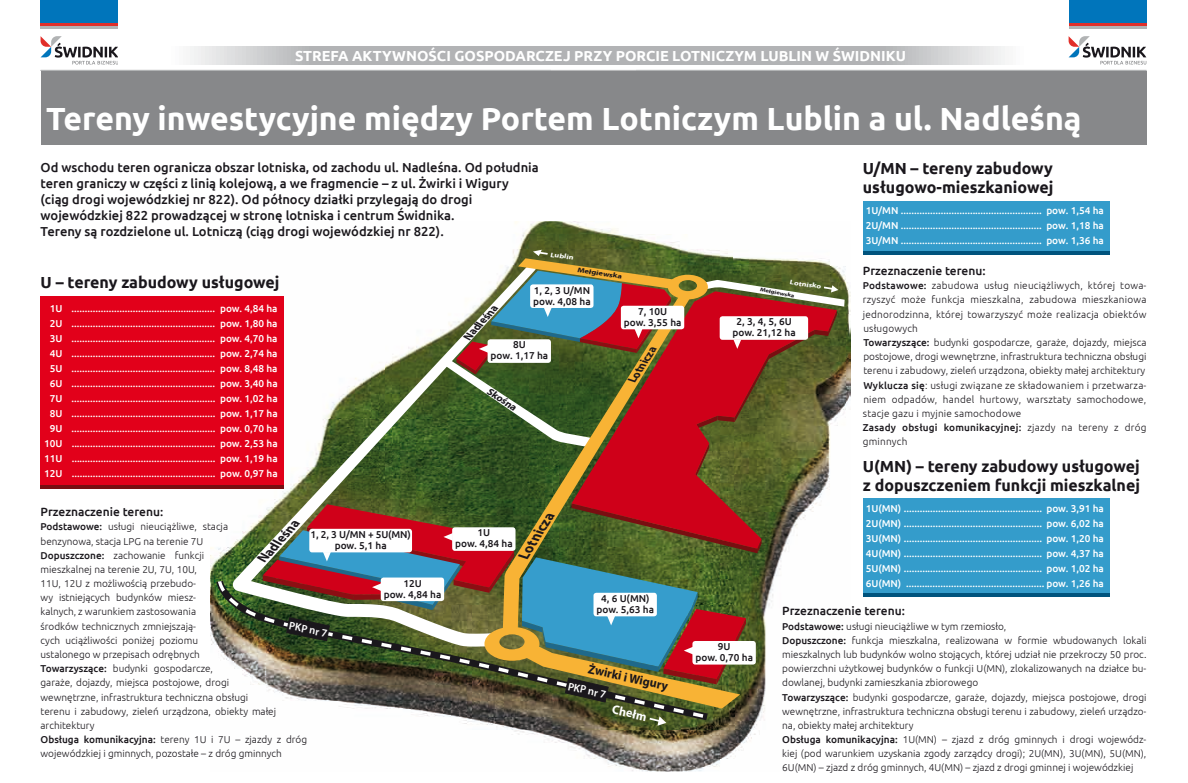
<style>
.page{position:relative;width:1188px;height:783px;background:#fff}
.page>*{position:absolute;margin:0;border:0;box-sizing:border-box;transform-origin:0 0}
.t1{font:700 32px "Ubuntu";color:#fff}
.t2{font:700 16px/19px "Ubuntu";color:#1a171c}
.t3{font:italic 700 14.6px "Myriad Pro";color:#1a171c;scale:.96 1}
.t4{font:700 14.5px "Ubuntu";color:#fff}
.t5{font:italic 700 13.7px "Myriad Pro";color:#1a171c;scale:.94 1}
.t6{font:500 13px/16px "Ubuntu";color:#1a171c}
.t7{font:700 12.7px "Myriad Pro";color:#1a171c;scale:.96 1}
.t8{font:700 12.7px "Myriad Pro";color:#fff;scale:.96 1}
.t9{font:500 12px "Ubuntu";color:#1a171c}
.t10{font:italic 700 11.6px "Myriad Pro";color:#1a171c;scale:.96 1}
.t11{font:italic 700 11.2px "Myriad Pro";color:#1a171c;scale:.94 1}
.t12{font:600 11.2px "Myriad Pro";color:#fff;scale:.96 1}
.t13{font:600 11.2px "Myriad Pro";color:#fff}
.t14{font:500 10px/15px "Ubuntu";color:#fff;text-align:justify}
.t15{font:300 10px/14.2px "Ubuntu";color:#1a171c}
.t16{font:300 10px/14.2px "Ubuntu";letter-spacing:.02em;color:#1a171c}
.t17{font:500 10px/11px "Ubuntu";color:#1a171c;text-align:center}
.t18{font:700 10px "Myriad Pro";color:#1a171c;scale:1.04 1}
.t19{font:700 6.8px "Myriad Pro";color:#1a171c;scale:1.25 1}
.t20{font:700 6.6px "Myriad Pro";color:#fff;scale:1.25 1}
.t21{font:700 5.3px "Myriad Pro";color:#1a171c;scale:1.25 1}
.s1{font-weight:500}
</style>
<div class="page">
<div style="left:41px;top:0;width:77px;height:23px;background:#0075bb"></div>
<svg style="left:41px;top:36px;width:77px;height:28px"></svg>
<hr style="left:41px;top:26px;width:77px;height:3px;background:#b1b3b4">
<hr style="left:41px;top:23px;width:77px;height:3px;background:#e02f2a">
<div style="left:1068px;top:0;width:78px;height:23px;background:#0075bb"></div>
<svg style="left:1068px;top:36px;width:78px;height:28px"></svg>
<hr style="left:1068px;top:26px;width:78px;height:3px;background:#b1b3b4">
<hr style="left:1068px;top:23px;width:78px;height:3px;background:#e02f2a">
<img style="left:511px;top:729px;width:245px;height:42px">
<img style="left:515px;top:221px;width:104px;height:13px">
<img style="left:211px;top:234px;width:639px;height:495px">
<svg style="left:232px;top:262px;width:271px;height:319px"></svg>
<svg style="left:503px;top:478px;width:68px;height:25px;background:#576424"></svg>
<svg style="left:216px;top:581px;width:491px;height:139px"></svg>
<img style="left:218px;top:581px;width:485px;height:136px">
<svg style="left:571px;top:478px;width:266px;height:70px"></svg>
<svg style="left:649px;top:716px;width:17px;height:9px"></svg>
<svg style="left:41px;top:484px;width:243px;height:5px"></svg>
<div style="left:41px;top:71px;width:1105px;height:74px;background:#87888a"></div>
<hr style="left:41px;top:70px;width:1105px;height:1px;background:#b1b3b4">
<div style="left:41px;top:296px;width:243px;height:188px;background:#e2001a"></div>
<div style="left:863px;top:502px;width:246px;height:95px;background:#00537d"></div>
<div style="left:863px;top:205px;width:246px;height:49px;background:linear-gradient(to right,#00537d,#00537d)"></div>
<div style="left:863px;top:498px;width:246px;height:95px;background:#349ccb"></div>
<div style="left:863px;top:201px;width:246px;height:49px;background:#349ccb"></div>
<svg style="left:442px;top:250px;width:402px;height:228px"></svg>
<img style="left:263px;top:503px;width:498px;height:205px">
<svg style="left:190px;top:46px;width:815px;height:19px;background:#bcbdbe"></svg>
<p class="t4" style="left:295px;top:47px;width:612px">Strefa Aktywności Gospodarczej przy Porcie Lotniczym Lublin w Świdniku</p>
<p class="t1" style="left:46px;top:99px;width:1036px">Tereny inwestycyjne między Portem Lotniczym Lublin a ul. Nadleśną</p>
<p class="t6" style="left:41px;top:159px;width:500px">Od wschodu teren ogranicza obszar lotniska, od zachodu ul. Nadleśna. Od południa teren graniczy w części z linią kolejową, a we fragmencie – z ul. Żwirki i Wigury (ciąg drogi wojewódzkiej nr 822). Od północy działki przylegają do drogi wojewódzkiej 822 prowadzącej w stronę lotniska i centrum Świdnika.<br>Tereny są rozdzielone ul. Lotniczą (ciąg drogi wojewódzkiej nr 822).</p>
<p class="t2" style="left:41px;top:272px;width:242px">U – tereny zabudowy usługowej</p>
<p class="t14" style="left:50px;top:300px;width:229px">1U ...................................................... pow. 4,84 ha<br>2U</p>
<p class="t2" style="left:863px;top:159px;width:193px">U/MN – tereny zabudowy usługowo-mieszkaniowej</p>
<p class="t14" style="left:865px;top:202px;width:240px">1U/MN ..................................................... pow. 1,54 ha 2U/MN ..................................................... pow. 1,18 ha 3U/MN ..................................................... pow. 1,36 ha</p>
<p class="t20" style="left:551px;top:250px;width:20px;rotate:7deg">Lublin</p>
<p class="t9" style="left:863px;top:263px;width:124px">Przeznaczenie terenu:</p>
<p class="t16" style="left:863px;top:278px;width:285px"><span class="s1">Podstawowe:</span> zabudowa usług nieuciążliwych, której towa&shy;rzyszyć może funkcja mieszkalna, zabudowa mieszkaniowa jednorodzinna, której towarzyszyć może realizacja obiektów usługowych<br><span class="s1">Towarzyszące:</span> budynki gospodarcze, garaże, dojazdy, miejsca postojowe, drogi wewnętrzne, infrastruktura techniczna obsługi terenu i zabudowy, zieleń urządzona, obiekty małej architektury <span class="s1">Wyklucza się</span>: usługi związane ze składowaniem i przetwarza&shy;niem odpadów, handel hurtowy, warsztaty samochodowe, stacje gazu i myjnie samochodowe<br><span class="s1">Zasady obsługi komunikacyjnej:</span> zjazdy na tereny z dróg gminnych</p>
<p class="t19" style="left:578px;top:266px;width:38px;rotate:8deg">Mełgiewska</p>
<p class="t20" style="left:790px;top:278px;width:27px;rotate:7deg">Lotnisko</p>
<p class="t17" style="left:533px;top:284px;width:59px;text-align:left">1, 2, 3 U/MN pow. 4,08 ha</p>
<p class="t21" style="left:760px;top:286px;width:29px;rotate:9deg">Mełgiewska</p>
<p class="t11" style="left:461px;top:333px;width:48px;rotate:-48deg">Nadleśna</p>
<p class="t17" style="left:624px;top:305px;width:59px">7, 10U<br>pow. 3,55 ha</p>
<p class="t17" style="left:732px;top:316px;width:65px">2, 3, 4, 5, 6U pow. 21,12 ha</p>
<p class="t14" style="left:44px;top:315px;width:235px;text-align:right">...................................................... pow. 1,80 ha<br>3U ...................................................... pow. 4,70 ha 4U ...................................................... pow. 2,74 ha 5U ...................................................... pow. 8,48 ha 6U ...................................................... pow. 3,40 ha 7U ...................................................... pow. 1,02 ha 8U ...................................................... pow. 1,17 ha 9U ...................................................... pow. 0,70 ha 10U ...................................................... pow. 2,53 ha 11U ...................................................... pow. 1,19 ha 12U ...................................................... pow. 0,97 ha</p>
<p class="t9" style="left:41px;top:504px;width:124px">Przeznaczenie terenu:</p>
<p class="t15" style="left:41px;top:519px;width:268px"><span class="s1">Podstawowe:</span> usługi nieuciążliwe, stacja<br>benzynowa, stacja LPG na terenie 7U<br><span class="s1">Dopuszczone:</span> zachowanie funkcji<br>mieszkalnej na terenie 2U, 7U, 10U,<br>11U, 12U z możliwością przebudo-<br>wy istniejących budynków miesz-<br>kalnych, z warunkiem zastosowania<br>środków technicznych zmniejszają-<br>cych uciążliwości poniżej poziomu<br>ustalonego w przepisach odrębnych<br><span class="s1">Towarzyszące:</span> budynki gospodarcze,<br>garaże, dojazdy, miejsca postojowe, drogi<br>wewnętrzne, infrastruktura techniczna obsługi<br>terenu i zabudowy, zieleń urządzona, obiekty małej architektury<br><span class="s1">Obsługa komunikacyjna:</span> tereny 1U i 7U – zjazdy z dróg wojewódzkiej i gminnych, pozostałe – z dróg gminnych</p>
<p class="t17" style="left:490px;top:339px;width:59px">8U<br>pow. 1,17 ha</p>
<p class="t10" style="left:625px;top:377px;width:45px;rotate:-58deg">Lotnicza</p>
<p class="t18" style="left:491px;top:384px;width:34px;rotate:34deg">Skośna</p>
<p class="t2" style="left:863px;top:456px;width:280px">U(MN) – tereny zabudowy usługowej z dopuszczeniem funkcji mieszkalnej</p>
<p class="t14" style="left:865px;top:500px;width:240px">1U(MN) .................................................... pow. 3,91 ha 2U(MN) .................................................... pow. 6,02 ha 3U(MN) .................................................... pow. 1,20 ha 4U(MN) .................................................... pow. 4,37 ha 5U(MN) .................................................... pow. 1,02 ha 6U(MN) .................................................... pow. 1,26 ha</p>
<p class="t9" style="left:782px;top:603px;width:124px">Przeznaczenie terenu:</p>
<p class="t15" style="left:782px;top:618px;width:366px"><span class="s1">Podstawowe:</span> usługi nieuciążliwe w tym rzemiosło,<br><span class="s1">Dopuszczone:</span> funkcja mieszkalna, realizowana w formie wbudowanych lokali mieszkalnych lub budynków wolno stojących, której udział nie przekroczy 50 proc. powierzchni użytkowej budynków o funkcji U(MN), zlokalizowanych na działce bu&shy;dowlanej, budynki zamieszkania zbiorowego<br><span class="s1">Towarzyszące:</span> budynki gospodarcze, garaże, dojazdy, miejsca postojowe, drogi wewnętrzne, infrastruktura techniczna obsługi terenu i zabudowy, zieleń urządzo&shy;na, obiekty małej architektury<br><span class="s1">Obsługa komunikacyjna:</span> 1U(MN) – zjazd z dróg gminnych i drogi wojewódz&shy;kiej (pod warunkiem uzyskania zgody zarządcy drogi); 2U(MN), 3U(MN), 5U(MN), 6U(MN) – zjazd z dróg gminnych, 4U(MN) – zjazd z drogi gminnej i wojewódzkiej</p>
<p class="t5" style="left:255px;top:554px;width:59px;rotate:-48deg">Nadleśna</p>
<p class="t3" style="left:515px;top:552px;width:56px;rotate:-58deg">Lotnicza</p>
<p class="t17" style="left:455px;top:527px;width:59px">1U<br>pow. 4,84 ha</p>
<p class="t17" style="left:310px;top:528px;width:102px">1, 2, 3 U/MN + 5U(MN) pow. 5,1 ha</p>
<p class="t17" style="left:384px;top:577px;width:59px">12U<br>pow. 4,84 ha</p>
<p class="t17" style="left:596px;top:592px;width:59px">4, 6 U(MN) pow. 5,63 ha</p>
<p class="t12" style="left:291px;top:618px;width:42px;rotate:12deg">PKP nr 7</p>
<p class="t17" style="left:695px;top:640px;width:59px">9U<br>pow. 0,70 ha</p>
<p class="t7" style="left:590px;top:660px;width:86px;rotate:13deg">Żwirki i Wigury</p>
<p class="t8" style="left:614px;top:701px;width:38px;rotate:13deg">Chełm</p>
<p class="t13" style="left:570px;top:679px;width:40px;rotate:13deg">PKP nr 7</p>
</div>
